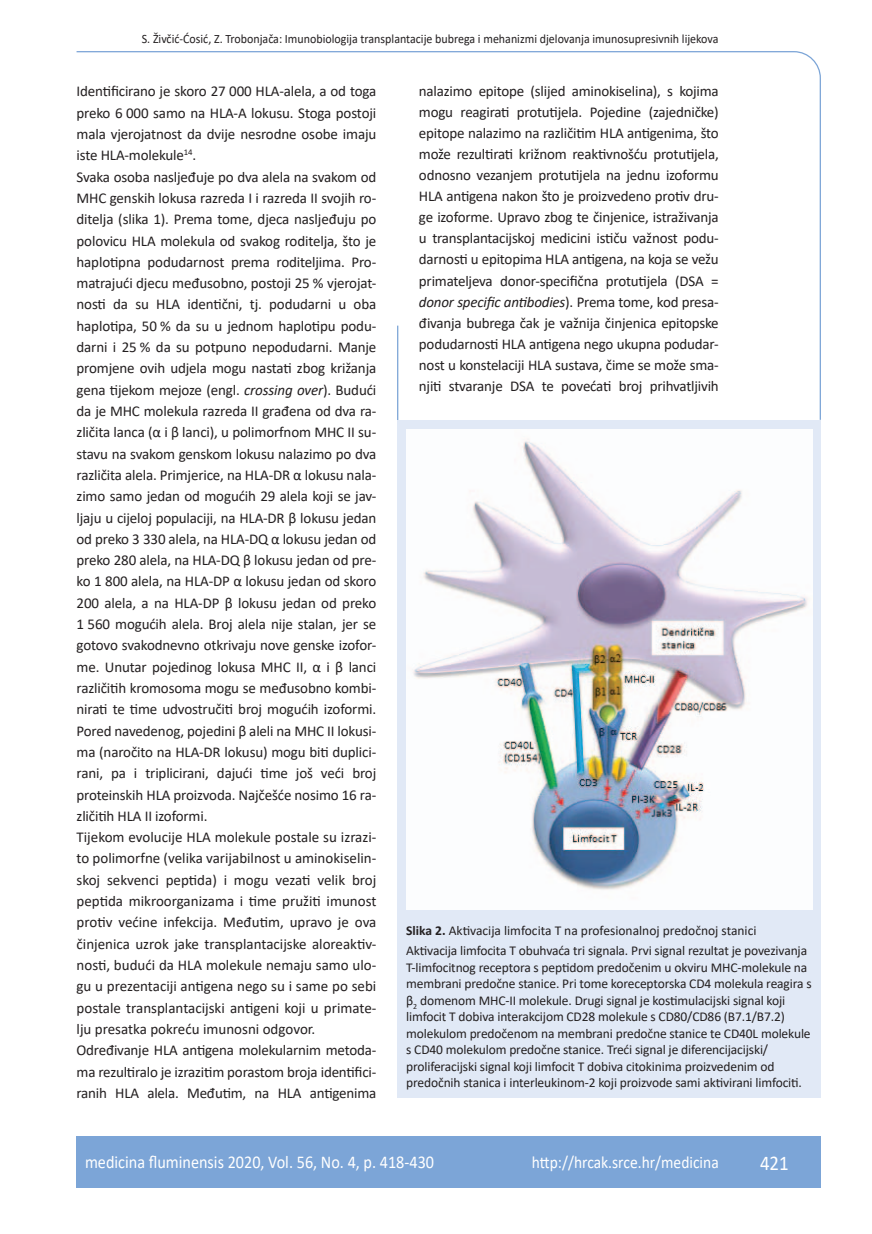
<style>
.page{position:relative;width:872px;height:1234px;background:#fff}
.page>*{position:absolute;margin:0;border:0;box-sizing:border-box;transform-origin:0 0}
.t1{font:21px "Calibri";color:#fff;scale:.9 1}
.t2{font:18px "Calibri";color:#fff;scale:.9 1}
.t3{font:17.25px "Calibri";color:#fff;scale:.9 1}
.osnovni_tekst{font:15px/21.3px "Calibri";letter-spacing:-.01em;color:#231f20;text-align:justify}
.potpis_slika{font:13.5px/16.5px "Calibri";letter-spacing:-.01em;color:#231f20}
.glava{font:12.75px "Calibri";color:#231f20;scale:.94 1}
.s1{font-style:italic}
.s2{font-weight:700}
</style>
<div class="page">
<svg style="left:76px;top:51px;width:745px;height:369px"></svg>
<hr style="left:397px;top:325px;width:1px;height:96px;background:#7ca5d7">
<div style="left:77px;top:1135px;width:744px;height:51px;background:#7ca5d7"></div>
<div style="left:398px;top:420px;width:423px;height:677px;background:#e1e9f6"></div>
<img style="left:406px;top:429px;width:406px;height:480px">
<p class="glava" style="left:142px;top:29px;width:615px">S. Živčić-Ćosić, Z. Trobonjača: Imunobiologija transplantacije bubrega i mehanizmi djelovanja imunosupresivnih lijekova</p>
<p class="osnovni_tekst" style="left:77px;top:80px;width:301px">Identificirano je skoro 27 000 HLA-alela, a od toga preko 6 000 samo na HLA-A lokusu. Stoga postoji mala vjerojatnost da dvije nesrodne osobe imaju iste HLA-molekule<sup>14</sup>.</p>
<p class="osnovni_tekst" style="left:77px;top:165px;width:301px">Svaka osoba nasljeđuje po dva alela na svakom od MHC genskih lokusa razreda I i razreda II svojih ro&shy;ditelja (slika 1). Prema tome, djeca nasljeđuju po polovicu HLA molekula od svakog roditelja, što je haplotipna podudarnost prema roditeljima. Pro&shy;matrajući djecu međusobno, postoji 25 % vjerojat&shy;nosti da su HLA identični, tj. podudarni u oba haplotipa, 50 % da su u jednom haplotipu podu&shy;darni i 25 % da su potpuno nepodudarni. Manje promjene ovih udjela mogu nastati zbog križanja gena tijekom mejoze (engl. <span class="s1">crossing over</span>). Budući da je MHC molekula razreda II građena od dva ra&shy;zličita lanca (α i β lanci), u polimorfnom MHC II su&shy;stavu na svakom genskom lokusu nalazimo po dva različita alela. Primjerice, na HLA-DR α lokusu nala&shy;zimo samo jedan od mogućih 29 alela koji se jav&shy;ljaju u cijeloj populaciji, na HLA-DR β lokusu jedan od preko 3 330 alela, na HLA-DQ α lokusu jedan od preko 280 alela, na HLA-DQ β lokusu jedan od pre&shy;ko 1 800 alela, na HLA-DP α lokusu jedan od skoro 200 alela, a na HLA-DP β lokusu jedan od preko 1 560 mogućih alela. Broj alela nije stalan, jer se gotovo svakodnevno otkrivaju nove genske izofor&shy;me. Unutar pojedinog lokusa MHC II, α i β lanci različitih kromosoma mogu se međusobno kombi&shy;nirati te time udvostručiti broj mogućih izoformi.<br>Pored navedenog, pojedini β aleli na MHC II lokusi&shy;ma (naročito na HLA-DR lokusu) mogu biti duplici&shy;rani, pa i triplicirani, dajući time još veći broj proteinskih HLA proizvoda. Najčešće nosimo 16 ra&shy;zličitih HLA II izoformi.</p>
<p class="osnovni_tekst" style="left:77px;top:826px;width:301px">Tijekom evolucije HLA molekule postale su izrazi&shy;to polimorfne (velika varijabilnost u aminokiselin&shy;skoj sekvenci peptida) i mogu vezati velik broj peptida mikroorganizama i time pružiti imunost protiv većine infekcija. Međutim, upravo je ova činjenica uzrok jake transplantacijske aloreaktiv&shy;nosti, budući da HLA molekule nemaju samo ulo&shy;gu u prezentaciji antigena nego su i same po sebi postale transplantacijski antigeni koji u primate&shy;lju presatka pokreću imunosni odgovor.</p>
<p class="osnovni_tekst" style="left:77px;top:1038px;width:301px">Određivanje HLA antigena molekularnim metoda&shy;ma rezultiralo je izrazitim porastom broja identifici&shy;ranih HLA alela. Međutim, na HLA antigenima</p>
<p class="osnovni_tekst" style="left:419px;top:80px;width:301px">nalazimo epitope (slijed aminokiselina), s kojima mogu reagirati protutijela. Pojedine (zajedničke) epitope nalazimo na različitim HLA antigenima, što može rezultirati križnom reaktivnošću protutijela, odnosno vezanjem protutijela na jednu izoformu HLA antigena nakon što je proizvedeno protiv dru&shy;ge izoforme. Upravo zbog te činjenice, istraživanja u transplantacijskoj medicini ističu važnost podu&shy;darnosti u epitopima HLA antigena, na koja se vežu primateljeva donor-specifična protutijela (DSA = <span class="s1">donor specific antibodies</span>). Prema tome, kod presa&shy;đivanja bubrega čak je važnija činjenica epitopske podudarnosti HLA antigena nego ukupna podudar&shy;nost u konstelaciji HLA sustava, čime se može sma&shy;njiti stvaranje DSA te povećati broj prihvatljivih</p>
<p class="potpis_slika" style="left:406px;top:921px;width:352px"><span class="s2">Slika 2.</span> Aktivacija limfocita T na profesionalnoj predočnoj stanici</p>
<p class="potpis_slika" style="left:406px;top:942px;width:407px">Aktivacija limfocita T obuhvaća tri signala. Prvi signal rezultat je povezivanja T-limfocitnog receptora s peptidom predočenim u okviru MHC-molekule na membrani predočne stanice. Pri tome koreceptorska CD4 molekula reagira s β<sub>2</sub> domenom MHC-II molekule. Drugi signal je kostimulacijski signal koji limfocit T dobiva interakcijom CD28 molekule s CD80/CD86 (B7.1/B7.2) molekulom predočenom na membrani predočne stanice te CD40L molekule s CD40 molekulom predočne stanice. Treći signal je diferencijacijski/ proliferacijski signal koji limfocit T dobiva citokinima proizvedenim od predočnih stanica i interleukinom-2 koji proizvode sami aktivirani limfociti.</p>
<p class="t2" style="left:85px;top:1149px;width:389px">medicina fluminensis 2020, Vol. 56, No. 4, p. 418-430</p>
<p class="t3" style="left:532px;top:1150px;width:209px">http://hrcak.srce.hr/medicina</p>
<p class="t1" style="left:760px;top:1147px;width:33px">421</p>
</div>
